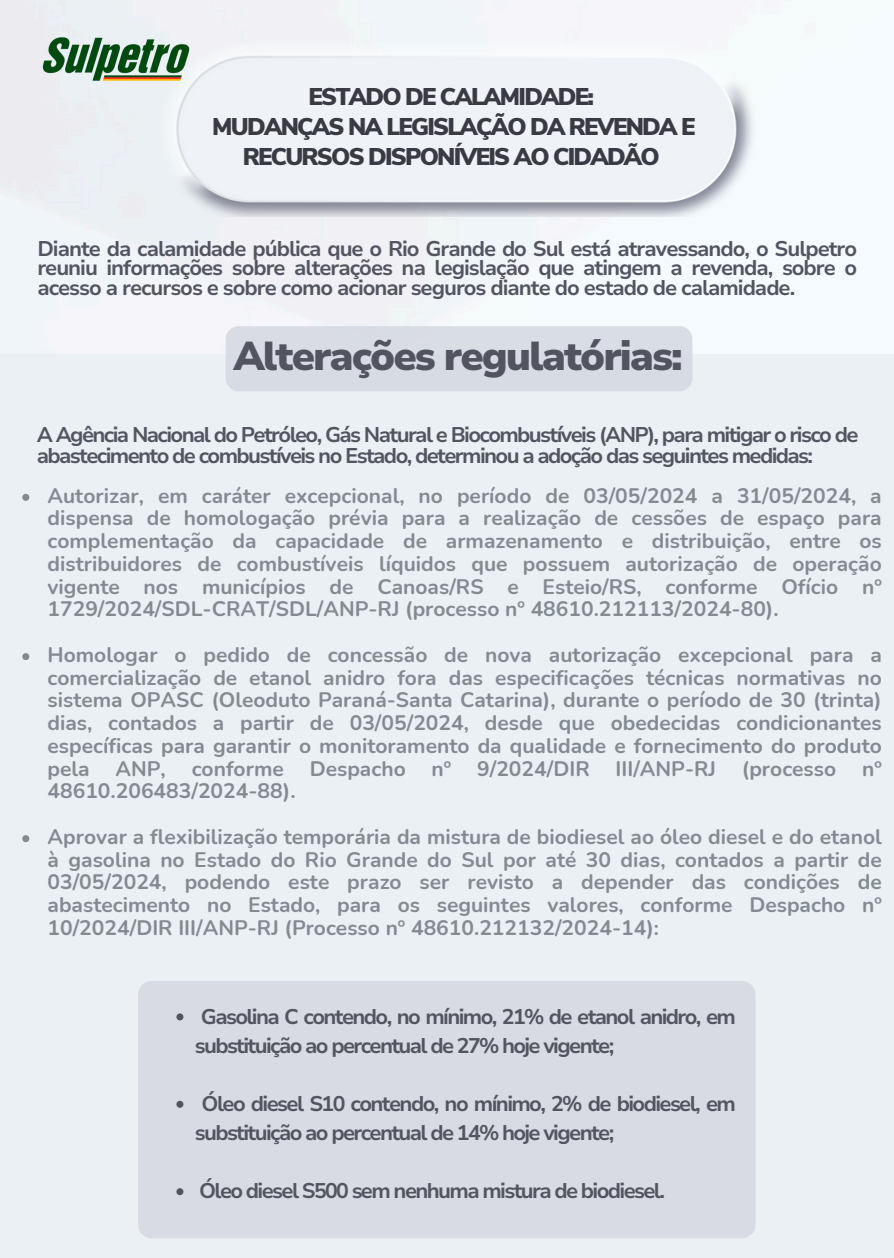
<style>
.page{position:relative;width:894px;height:1258px;background:#fff}
.page>*{position:absolute;margin:0;border:0;box-sizing:border-box;transform-origin:0 0}
.t1{font:900 40.2px "Nunito Sans 10 pt";letter-spacing:-.05em;color:#525460}
.t2{font:900 24.3px/30.3px "Nunito Sans";letter-spacing:-.075em;color:#393a44;text-align:center}
.t3{font:700 21.3px/19.8px "Nunito Sans 10 pt";letter-spacing:-.075em;color:#525460}
.t4{font:700 21px/22.8px "Nunito";color:#848a92;text-align:justify}
</style>
<div class="page">
<div style="left:0;top:354px;width:893px;height:904px;background:#ebf0f5"></div>
<img style="left:162px;top:43px;width:596px;height:173px">
<svg style="left:22px;top:494px;width:7px;height:7px"></svg>
<svg style="left:22px;top:653px;width:7px;height:7px"></svg>
<svg style="left:22px;top:835px;width:7px;height:7px"></svg>
<div style="left:138px;top:981px;width:617px;height:257px;background:#d8dbe3;border-radius:14px"></div>
<img style="left:37px;top:32px;width:157px;height:54px">
<div style="left:226px;top:326px;width:466px;height:65px;background:#d2d6df;border-radius:13px"></div>
<svg style="left:176px;top:1013px;width:7px;height:7px"></svg>
<svg style="left:176px;top:1101px;width:7px;height:7px"></svg>
<svg style="left:176px;top:1188px;width:7px;height:7px"></svg>
<p class="t2" style="left:212px;top:82px;width:484px">ESTADO DE CALAMIDADE:<br>MUDANÇAS NA LEGISLAÇÃO DA REVENDA E<br>RECURSOS DISPONÍVEIS AO CIDADÃO</p>
<h3 class="t3" style="left:37px;top:239px;width:821px;text-align:justify">Diante da calamidade pública que o Rio Grande do Sul está atravessando, o Sulpetro reuniu informações sobre alterações na legislação que atingem a revenda, sobre o acesso a recursos e sobre como acionar seguros diante do estado de calamidade.</h3>
<p class="t1" style="left:233px;top:330px;width:451px">Alterações regulatórias:</p>
<p class="t3" style="left:37px;top:425px;width:823px;line-height:21px">A Agência Nacional do Petróleo, Gás Natural e Biocombustíveis (ANP), para mitigar o risco de abastecimento de combustíveis no Estado, determinou a adoção das seguintes medidas:</p>
<h2 class="t4" style="left:47px;top:484px;width:835px">Autorizar, em caráter excepcional, no período de 03/05/2024 a 31/05/2024, a dispensa de homologação prévia para a realização de cessões de espaço para complementação da capacidade de armazenamento e distribuição, entre os distribuidores de combustíveis líquidos que possuem autorização de operação vigente nos municípios de Canoas/RS e Esteio/RS, conforme Ofício nº 1729/2024/SDL-CRAT/SDL/ANP-RJ (processo nº 48610.212113/2024-80).</h2>
<h3 class="t4" style="left:47px;top:643px;width:835px">Homologar o pedido de concessão de nova autorização excepcional para a comercialização de etanol anidro fora das especificações técnicas normativas no sistema OPASC (Oleoduto Paraná-Santa Catarina), durante o período de 30 (trinta) dias, contados a partir de 03/05/2024, desde que obedecidas condicionantes específicas para garantir o monitoramento da qualidade e fornecimento do produto pela ANP, conforme Despacho nº 9/2024/DIR III/ANP-RJ (processo nº 48610.206483/2024-88).</h3>
<h1 class="t4" style="left:47px;top:825px;width:835px">Aprovar a flexibilização temporária da mistura de biodiesel ao óleo diesel e do etanol à gasolina no Estado do Rio Grande do Sul por até 30 dias, contados a partir de 03/05/2024, podendo este prazo ser revisto a depender das condições de abastecimento no Estado, para os seguintes valores, conforme Despacho nº 10/2024/DIR III/ANP-RJ (Processo nº 48610.212132/2024-14):</h1>
<p class="t3" style="left:195px;top:1002px;width:542px;line-height:29.1px">Gasolina C contendo, no mínimo, 21% de etanol anidro, em substituição ao percentual de 27% hoje vigente;</p>
<p class="t3" style="left:195px;top:1089px;width:542px;line-height:29.1px;text-indent:7px">Óleo diesel S10 contendo, no mínimo, 2% de biodiesel, em substituição ao percentual de 14% hoje vigente;</p>
<p class="t3" style="left:199px;top:1181px;width:467px">Óleo diesel S500 sem nenhuma mistura de biodiesel.</p>
</div>
